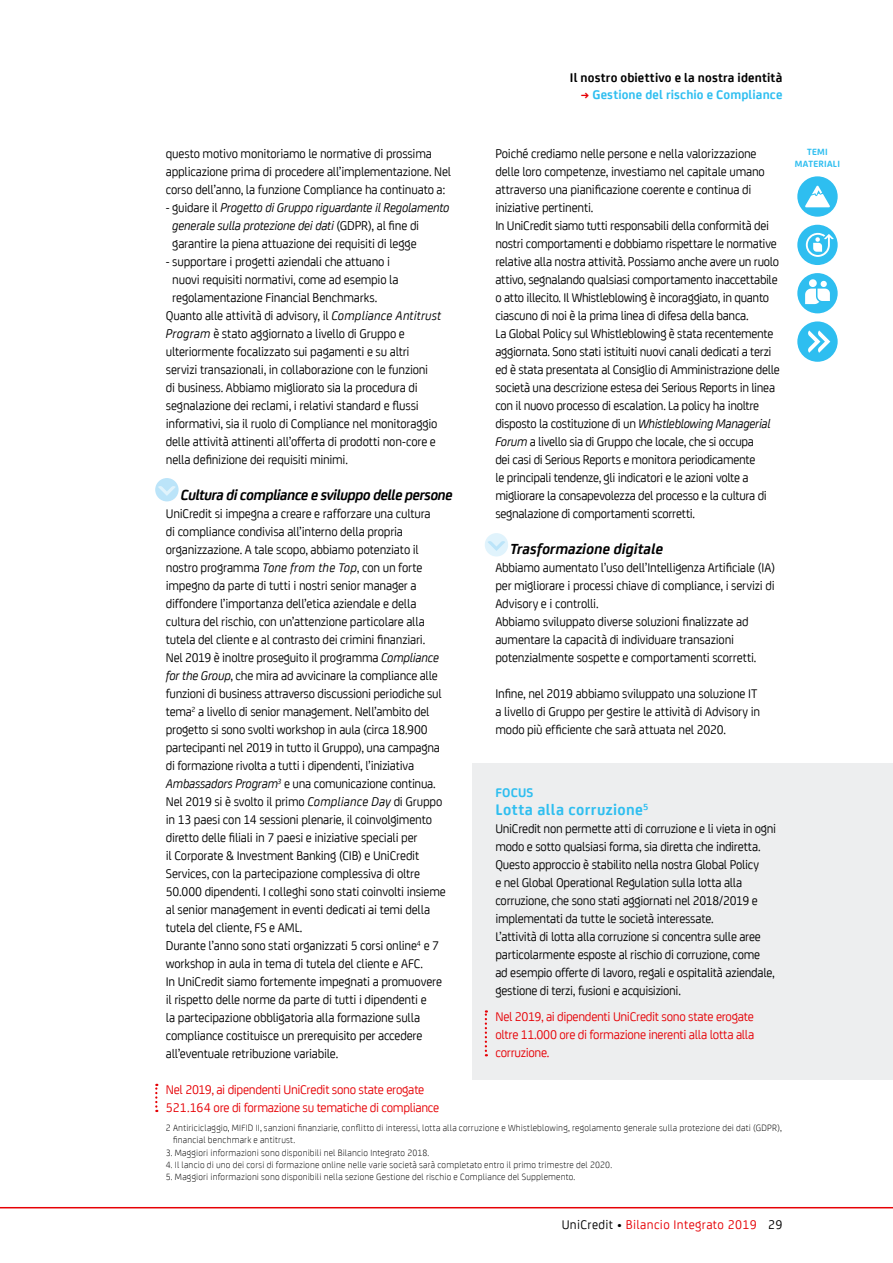
<style>
.page{position:relative;width:893px;height:1263px;background:#fff}
.page>*{position:absolute;margin:0;border:0;box-sizing:border-box;transform-origin:0 0}
.t1{font:700 16.5px "Uni Credit";letter-spacing:.025em;color:#2ebef0}
.t2{font:italic 700 15.75px "Uni Credit";letter-spacing:-.025em;color:#000}
.t3{font:italic 700 15.75px "Uni Credit";color:#000}
.t4{font:13.5px/18px "Uni Credit";letter-spacing:-.015em;color:#000}
.t5{font:13.5px/18px "Uni Credit";letter-spacing:-.02em;color:#e60005}
.t6{font:700 13.5px "Uni Credit";letter-spacing:.01em;color:#2ebef0}
.t7{font:700 13.5px "Uni Credit";letter-spacing:.01em;color:#000}
.t8{font:13.5px "Uni Credit";letter-spacing:.025em;color:#e60005}
.t9{font:300 9.75px/12px "Uni Credit";letter-spacing:.02em;color:#000}
.t10{font:700 9.75px/12px "Uni Credit";letter-spacing:.025em;color:#2ebef0;text-align:center}
.s1{color:#e60005}
.s2{font-style:italic}
.s3{color:#000}
</style>
<div class="page">
<hr style="left:0;top:1207px;width:893px;height:1px;background:#e60005">
<div style="left:485px;top:533px;width:23px;height:23px;background:#e0f3fc;border-radius:50%"></div>
<svg style="left:488px;top:541px;width:17px;height:10px"></svg>
<div style="left:155px;top:478px;width:24px;height:23px;background:#bbe4f9;border-radius:50%"></div>
<svg style="left:158px;top:486px;width:18px;height:10px"></svg>
<svg style="left:155px;top:1084px;width:2px;height:28px"></svg>
<div style="left:472px;top:763px;width:421px;height:317px;background:#edeeef"></div>
<svg style="left:485px;top:1010px;width:2px;height:46px"></svg>
<div style="left:797px;top:273px;width:41px;height:40px;background:#2ebef0;border-radius:50%"></div>
<svg style="left:805px;top:279px;width:25px;height:25px"></svg>
<div style="left:797px;top:176px;width:41px;height:41px;background:#2ebef0;border-radius:50%"></div>
<svg style="left:805px;top:185px;width:25px;height:22px"></svg>
<div style="left:797px;top:225px;width:41px;height:40px;background:#2ebef0;border-radius:50%"></div>
<svg style="left:806px;top:233px;width:28px;height:24px"></svg>
<div style="left:797px;top:321px;width:41px;height:41px;background:#2ebef0;border-radius:50%"></div>
<svg style="left:808px;top:330px;width:22px;height:23px"></svg>
<p class="t7" style="left:570px;top:68px;width:214px">Il nostro obiettivo e la nostra identità</p>
<p class="t6" style="left:581px;top:84px;width:203px"><span class="s1">→</span> Gestione del rischio e Compliance</p>
<p class="t4" style="left:495px;top:144px;width:286px">Poiché crediamo nelle persone e nella valorizzazione delle loro competenze, investiamo nel capitale umano attraverso una pianificazione coerente e continua di iniziative pertinenti.<br>In UniCredit siamo tutti responsabili della conformità dei nostri comportamenti e dobbiamo rispettare le normative relative alla nostra attività. Possiamo anche avere un ruolo attivo, segnalando qualsiasi comportamento inaccettabile o atto illecito. Il Whistleblowing è incoraggiato, in quanto ciascuno di noi è la prima linea di difesa della banca.<br>La Global Policy sul Whistleblowing è stata recentemente aggiornata. Sono stati istituiti nuovi canali dedicati a terzi ed è stata presentata al Consiglio di Amministrazione delle società una descrizione estesa dei Serious Reports in linea con il nuovo processo di escalation. La policy ha inoltre disposto la costituzione di un <span class="s2">Whistleblowing Managerial Forum</span> a livello sia di Gruppo che locale, che si occupa<br>dei casi di Serious Reports e monitora periodicamente<br>le principali tendenze, gli indicatori e le azioni volte a migliorare la consapevolezza del processo e la cultura di segnalazione di comportamenti scorretti.</p>
<p class="t3" style="left:510px;top:537px;width:154px">Trasformazione digitale</p>
<p class="t4" style="left:495px;top:558px;width:281px">Abbiamo aumentato l’uso dell’Intelligenza Artificiale (IA) per migliorare i processi chiave di compliance, i servizi di Advisory e i controlli.<br>Abbiamo sviluppato diverse soluzioni finalizzate ad aumentare la capacità di individuare transazioni potenzialmente sospette e comportamenti scorretti.</p>
<p class="t4" style="left:495px;top:684px;width:266px">Infine, nel 2019 abbiamo sviluppato una soluzione IT a livello di Gruppo per gestire le attività di Advisory in modo più efficiente che sarà attuata nel 2020.</p>
<p class="t4" style="left:166px;top:144px;width:287px">questo motivo monitoriamo le normative di prossima applicazione prima di procedere all’implementazione. Nel corso dell’anno, la funzione Compliance ha continuato a:</p>
<p class="t4" style="left:172px;top:198px;width:279px;text-indent:-6px">- guidare il <span class="s2">Progetto di Gruppo riguardante il Regolamento generale sulla protezione dei dati</span> (GDPR), al fine di garantire la piena attuazione dei requisiti di legge</p>
<p class="t4" style="left:166px;top:252px;width:226px">- supportare i progetti aziendali che attuano i</p>
<p class="t4" style="left:172px;top:270px;width:228px">nuovi requisiti normativi, come ad esempio la</p>
<p class="t4" style="left:172px;top:288px;width:206px">regolamentazione Financial Benchmarks.</p>
<p class="t4" style="left:166px;top:306px;width:277px">Quanto alle attività di advisory, il <span class="s2">Compliance Antitrust</span></p>
<p class="t4" style="left:166px;top:324px;width:241px"><span class="s2">Program</span> è stato aggiornato a livello di Gruppo e</p>
<p class="t4" style="left:166px;top:342px;width:245px">ulteriormente focalizzato sui pagamenti e su altri</p>
<p class="t4" style="left:166px;top:360px;width:264px">servizi transazionali, in collaborazione con le funzioni</p>
<p class="t4" style="left:166px;top:378px;width:253px">di business. Abbiamo migliorato sia la procedura di</p>
<p class="t4" style="left:166px;top:396px;width:254px">segnalazione dei reclami, i relativi standard e flussi</p>
<p class="t4" style="left:166px;top:414px;width:273px">informativi, sia il ruolo di Compliance nel monitoraggio</p>
<p class="t4" style="left:166px;top:432px;width:272px">delle attività attinenti all’offerta di prodotti non-core e</p>
<p class="t4" style="left:166px;top:450px;width:184px">nella definizione dei requisiti minimi.</p>
<p class="t2" style="left:181px;top:483px;width:274px">Cultura di compliance e sviluppo delle persone</p>
<p class="t4" style="left:166px;top:504px;width:282px">UniCredit si impegna a creare e rafforzare una cultura<br>di compliance condivisa all’interno della propria organizzazione. A tale scopo, abbiamo potenziato il nostro programma <span class="s2">Tone from the Top</span>, con un forte impegno da parte di tutti i nostri senior manager a diffondere l’importanza dell’etica aziendale e della cultura del rischio, con un’attenzione particolare alla tutela del cliente e al contrasto dei crimini finanziari.<br>Nel 2019 è inoltre proseguito il programma <span class="s2">Compliance for the Group</span>, che mira ad avvicinare la compliance alle funzioni di business attraverso discussioni periodiche sul tema<sup>2</sup> a livello di senior management. Nell’ambito del progetto si sono svolti workshop in aula (circa 18.900 partecipanti nel 2019 in tutto il Gruppo), una campagna di formazione rivolta a tutti i dipendenti, l’iniziativa <span class="s2">Ambassadors Program</span><sup>3</sup> e una comunicazione continua.<br>Nel 2019 si è svolto il primo <span class="s2">Compliance Day</span> di Gruppo in 13 paesi con 14 sessioni plenarie, il coinvolgimento diretto delle filiali in 7 paesi e iniziative speciali per<br>il Corporate &amp; Investment Banking (CIB) e UniCredit Services, con la partecipazione complessiva di oltre 50.000 dipendenti. I colleghi sono stati coinvolti insieme al senior management in eventi dedicati ai temi della tutela del cliente, FS e AML.<br>Durante l’anno sono stati organizzati 5 corsi online<sup>4</sup> e 7 workshop in aula in tema di tutela del cliente e AFC.<br>In UniCredit siamo fortemente impegnati a promuovere il rispetto delle norme da parte di tutti i dipendenti e<br>la partecipazione obbligatoria alla formazione sulla compliance costituisce un prerequisito per accedere all’eventuale retribuzione variabile.</p>
<p class="t5" style="left:166px;top:1080px;width:275px">Nel 2019, ai dipendenti UniCredit sono state erogate<br>521.164 ore di formazione su tematiche di compliance</p>
<p class="t9" style="left:173px;top:1122px;width:610px;text-indent:-7px">2 Antiriciclaggio, MIFID II, sanzioni finanziarie, conflitto di interessi, lotta alla corruzione e Whistleblowing, regolamento generale sulla protezione dei dati (GDPR), financial benchmark e antitrust.</p>
<p class="t9" style="left:166px;top:1146px;width:265px">3. Maggiori informazioni sono disponibili nel Bilancio Integrato 2018.</p>
<p class="t9" style="left:166px;top:1158px;width:448px">4. Il lancio di uno dei corsi di formazione online nelle varie società sarà completato entro il primo trimestre del 2020.</p>
<p class="t9" style="left:166px;top:1170px;width:411px">5. Maggiori informazioni sono disponibili nella sezione Gestione del rischio e Compliance del Supplemento.</p>
<p class="t6" style="left:495px;top:782px;width:40px">FOCUS</p>
<p class="t1" style="left:495px;top:797px;width:155px">Lotta alla corruzione<sup>5</sup></p>
<p class="t4" style="left:495px;top:819px;width:282px">UniCredit non permette atti di corruzione e li vieta in ogni modo e sotto qualsiasi forma, sia diretta che indiretta.<br>Questo approccio è stabilito nella nostra Global Policy<br>e nel Global Operational Regulation sulla lotta alla corruzione, che sono stati aggiornati nel 2018/2019 e implementati da tutte le società interessate.<br>L’attività di lotta alla corruzione si concentra sulle aree particolarmente esposte al rischio di corruzione, come<br>ad esempio offerte di lavoro, regali e ospitalità aziendale, gestione di terzi, fusioni e acquisizioni.</p>
<p class="t5" style="left:495px;top:1006px;width:260px;text-align:justify">Nel 2019, ai dipendenti UniCredit sono state erogate oltre 11.000 ore di formazione inerenti alla lotta alla corruzione.</p>
<p class="t10" style="left:795px;top:145px;width:47px">TEMI<br>MATERIALI</p>
<p class="t8" style="left:562px;top:1215px;width:222px"><span class="s3">UniCredit •</span> Bilancio Integrato 2019 <span class="s3">29</span></p>
</div>
